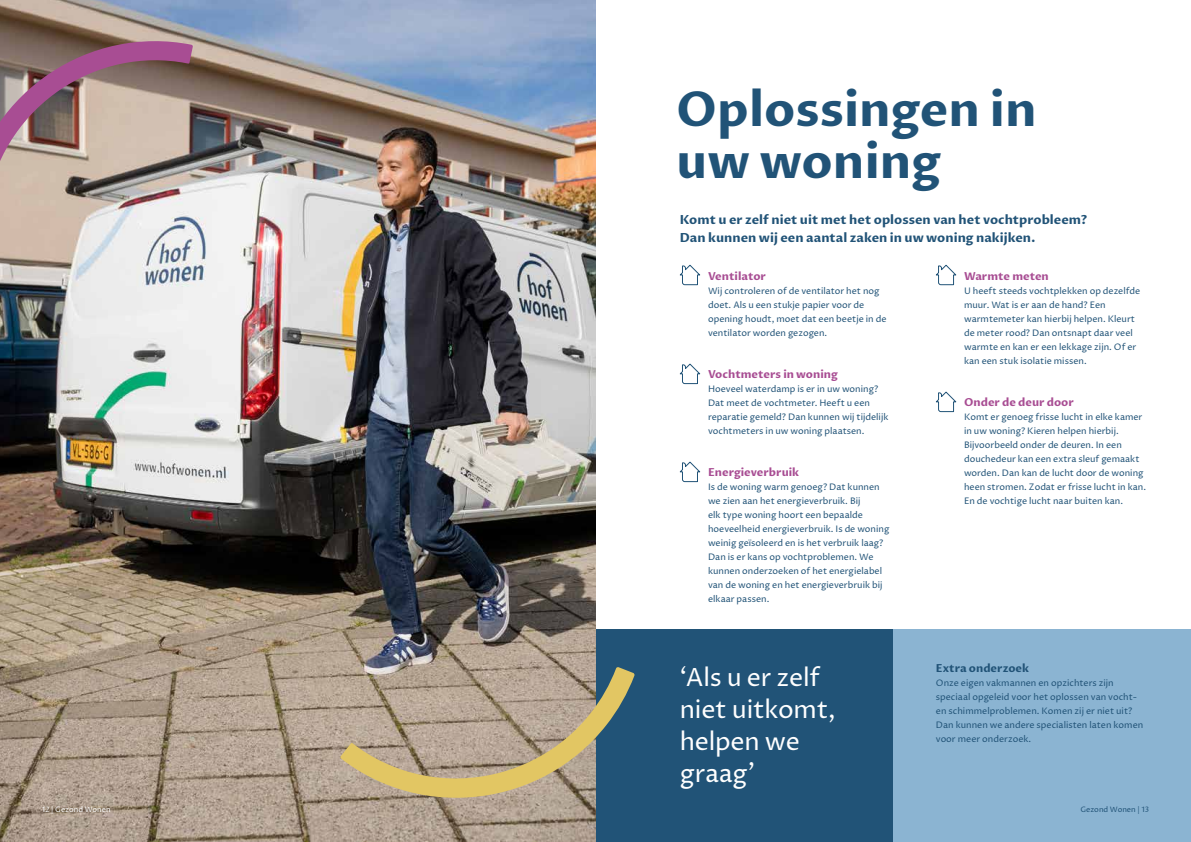
<style>
.page{position:relative;width:1191px;height:842px;background:#fff}
.page>*{position:absolute;margin:0;border:0;box-sizing:border-box;transform-origin:0 0}
.t1{font:700 48px/52px "Proza Libre";color:#215377}
.t2{font:25px/32px "Proza Libre";letter-spacing:-.01em;color:#fff}
.t3{font:700 12.5px/18px "Proza Libre";color:#215377}
.t4{font:700 11px "Proza Libre";color:#a84d93}
.t5{font:700 11px "Proza Libre";color:#215377}
.t6{font:9px/14px "Proza Libre";color:#215377}
.t7{font:7.5px "Proza Libre";color:#fff}
.t8{font:7.5px "Proza Libre";color:#215377}
</style>
<div class="page">
<div style="left:595px;top:630px;width:298px;height:212px;background:#215377"></div>
<div style="left:893px;top:630px;width:298px;height:212px;background:#8bb4d2"></div>
<img style="left:0;top:0;width:595px;height:842px">
<svg style="left:679px;top:264px;width:22px;height:21px"></svg>
<svg style="left:936px;top:264px;width:21px;height:21px"></svg>
<svg style="left:936px;top:391px;width:21px;height:21px"></svg>
<svg style="left:679px;top:363px;width:22px;height:21px"></svg>
<svg style="left:679px;top:461px;width:22px;height:21px"></svg>
<svg style="left:340px;top:667px;width:295px;height:155px;background:#a89c85"></svg>
<img style="left:0;top:25px;width:193px;height:227px">
<h1 class="t1" style="left:676px;top:84px;width:362px">Oplossingen in uw woning</h1>
<h3 class="t3" style="left:680px;top:211px;width:409px">Komt u er zelf niet uit met het oplossen van het vochtprobleem?<br>Dan kunnen wij een aantal zaken in uw woning nakijken.</h3>
<p class="t4" style="left:708px;top:269px;width:59px">Ventilator</p>
<p class="t6" style="left:708px;top:284px;width:180px">Wij controleren of de ventilator het nog doet. Als u een stukje papier voor de opening houdt, moet dat een beetje in de ventilator worden gezogen.</p>
<p class="t4" style="left:708px;top:367px;width:131px">Vochtmeters in woning</p>
<p class="t6" style="left:708px;top:382px;width:182px">Hoeveel waterdamp is er in uw woning?<br>Dat meet de vochtmeter. Heeft u een reparatie gemeld? Dan kunnen wij tijdelijk vochtmeters in uw woning plaatsen.</p>
<p class="t4" style="left:708px;top:465px;width:93px">Energieverbruik</p>
<p class="t6" style="left:708px;top:480px;width:183px">Is de woning warm genoeg? Dat kunnen we zien aan het energieverbruik. Bij<br>elk type woning hoort een bepaalde hoeveelheid energieverbruik. Is de woning weinig geïsoleerd en is het verbruik laag?<br>Dan is er kans op vochtproblemen. We kunnen onderzoeken of het energielabel van de woning en het energieverbruik bij elkaar passen.</p>
<h2 class="t2" style="left:680px;top:661px;width:157px">‘Als u er zelf niet uitkomt, helpen we graag’</h2>
<p class="t4" style="left:964px;top:269px;width:86px">Warmte meten</p>
<p class="t6" style="left:964px;top:284px;width:177px">U heeft steeds vochtplekken op dezelfde muur. Wat is er aan de hand? Een warmtemeter kan hierbij helpen. Kleurt de meter rood? Dan ontsnapt daar veel warmte en kan er een lekkage zijn. Of er kan een stuk isolatie missen.</p>
<p class="t4" style="left:964px;top:395px;width:111px">Onder de deur door</p>
<p class="t6" style="left:964px;top:410px;width:184px">Komt er genoeg frisse lucht in elke kamer in uw woning? Kieren helpen hierbij.<br>Bijvoorbeeld onder de deuren. In een douchedeur kan een extra sleuf gemaakt worden. Dan kan de lucht door de woning heen stromen. Zodat er frisse lucht in kan.<br>En de vochtige lucht naar buiten kan.</p>
<p class="t5" style="left:936px;top:661px;width:95px">Extra onderzoek</p>
<p class="t6" style="left:936px;top:676px;width:209px">Onze eigen vakmannen en opzichters zijn speciaal opgeleid voor het oplossen van vocht&shy;en schimmelproblemen. Komen zij er niet uit?<br>Dan kunnen we andere specialisten laten komen voor meer onderzoek.</p>
<p class="t7" style="left:42px;top:804px;width:70px">12 | Gezond Wonen</p>
<p class="t8" style="left:1080px;top:804px;width:70px">Gezond Wonen | 13</p>
</div>
